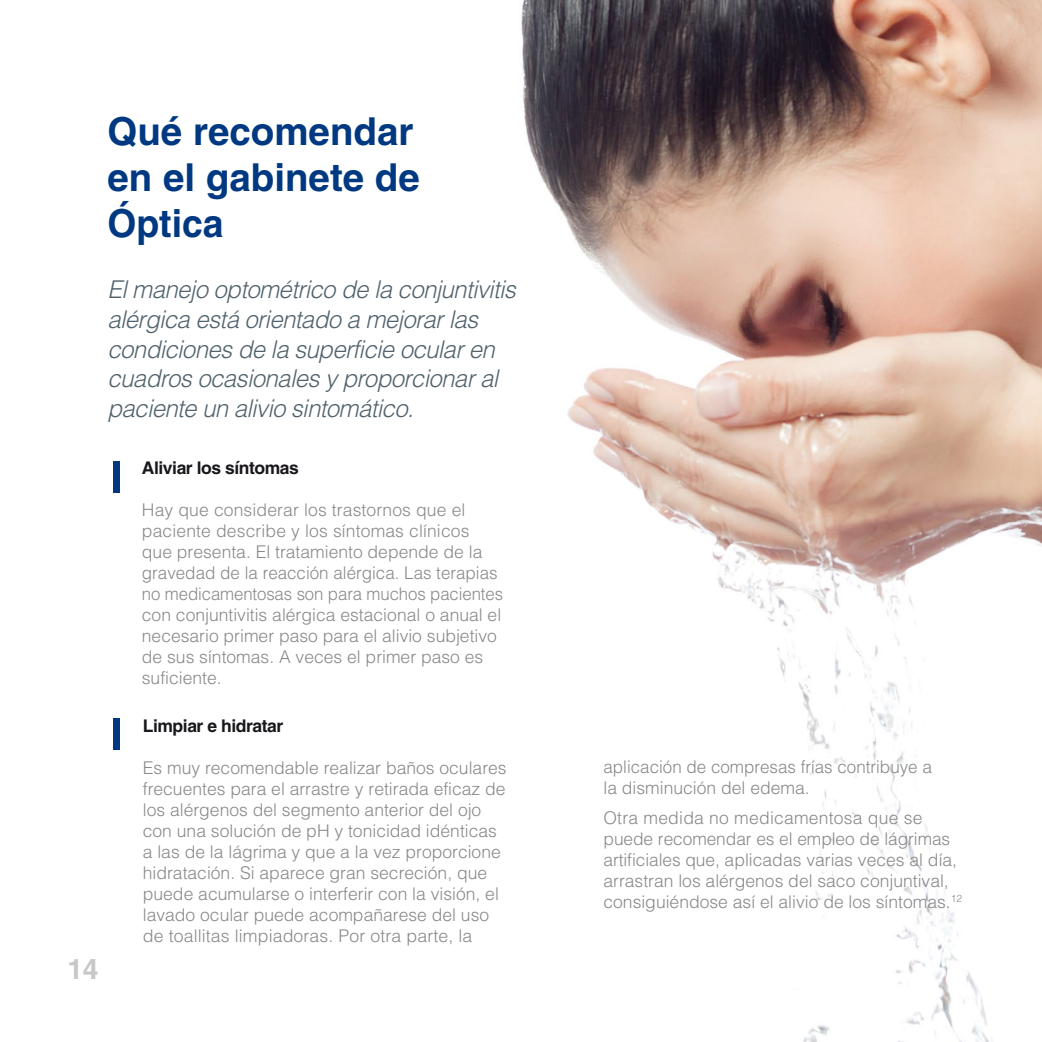
<style>
.page{position:relative;width:1042px;height:1042px;background:#fff}
.page>*{position:absolute;margin:0;border:0;box-sizing:border-box;transform-origin:0 0}
.t1{font:700 38.5px/46.2px "Helvetica LT Std";color:#003981}
.t2{font:700 28px "Helvetica LT Std";color:#c6c7c8}
.t3{font:italic 300 24.5px/29.8px "Helvetica LT Std";letter-spacing:-.025em;color:#52636d}
.t4{font:300 17.5px/21px "Helvetica LT Std";color:#87888a}
.t5{font:700 17.5px "Helvetica LT Std";letter-spacing:-.025em;color:#1a171c}
</style>
<div class="page">
<img style="left:521px;top:0;width:521px;height:1042px">
<div style="left:113px;top:719px;width:7px;height:31px;background:#003981"></div>
<div style="left:113px;top:461px;width:7px;height:31px;background:#003981"></div>
<h1 class="t1" style="left:107px;top:108px;width:314px">Qué recomendar en el gabinete de<br>Óptica</h1>
<h3 class="t3" style="left:107px;top:275px;width:410px">El manejo optométrico de la conjuntivitis alérgica está orientado a mejorar las condiciones de la superficie ocular en cuadros ocasionales y proporcionar al paciente un alivio sintomático.</h3>
<p class="t5" style="left:142px;top:457px;width:159px">Aliviar los síntomas</p>
<p class="t4" style="left:142px;top:499px;width:363px">Hay que considerar los trastornos que el paciente describe y los síntomas clínicos que presenta. El tratamiento depende de la gravedad de la reacción alérgica. Las terapias no medicamentosas son para muchos pacientes con conjuntivitis alérgica estacional o anual el necesario primer paso para el alivio subjetivo de sus síntomas. A veces el primer paso es suficiente.</p>
<h2 class="t2" style="left:67px;top:952px;width:33px">14</h2>
<p class="t5" style="left:143px;top:715px;width:142px">Limpiar e hidratar</p>
<p class="t4" style="left:143px;top:757px;width:365px">Es muy recomendable realizar baños oculares frecuentes para el arrastre y retirada eficaz de los alérgenos del segmento anterior del ojo con una solución de pH y tonicidad idénticas a las de la lágrima y que a la vez proporcione hidratación. Si aparece gran secreción, que puede acumularse o interferir con la visión, el lavado ocular puede acompañarese del uso de toallitas limpiadoras. Por otra parte, la</p>
<p class="t4" style="left:603px;top:756px;width:330px">aplicación de compresas frías contribuye a la disminución del edema.</p>
<p class="t4" style="left:603px;top:807px;width:360px">Otra medida no medicamentosa que se puede recomendar es el empleo de lágrimas artificiales que, aplicadas varias veces al día, arrastran los alérgenos del saco conjuntival, consiguiéndose así el alivio de los síntomas.<sup>12</sup></p>
</div>
